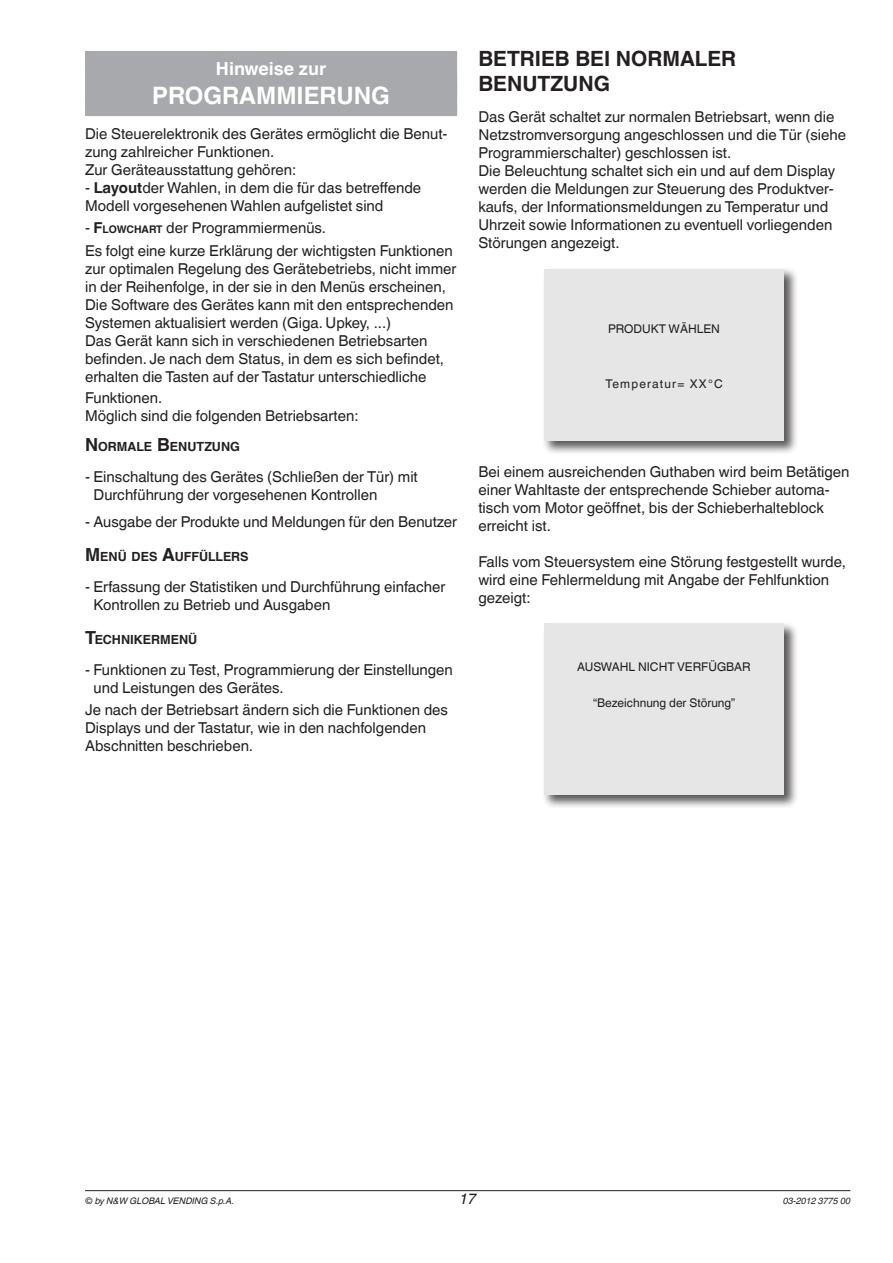
<style>
.page{position:relative;width:893px;height:1263px;background:#fff}
.page>*{position:absolute;margin:0;border:0;box-sizing:border-box;transform-origin:0 0}
._11_Capitolo_2a_riga{font:700 24px "Helvetica World";color:#fff}
._12_Parte{font:700 21px/25.2px "Helvetica World";color:#231f20}
._10_Capitolo_1a_riga{font:700 18px "Helvetica World";color:#fff}
._30_Testo{font:15px/18px "Helvetica World";color:#231f20}
._36_elenco_puntato{font:15px/18px "Helvetica World";color:#231f20}
.t1{font:italic 15px "Helvetica World";color:#231f20}
._16_Titoletto{font:700 12.6px "Helvetica World";color:#231f20}
.t2{font:12px "Helvetica World";color:#231f20}
.t3{font:12px "Helvetica World";letter-spacing:.1em;color:#231f20}
.t4{font:italic 9px "Helvetica World";color:#231f20}
.s1{font-weight:700}
.s2{font-style:inherit}
.s3{font-weight:700;font-size:10.5px}
.s4{font-size:18px}
</style>
<div class="page">
<hr style="left:85px;top:1190px;width:765px;height:1px;background:#231f20">
<div style="left:85px;top:51px;width:372px;height:29px;background:#a8a9ad"></div>
<div style="left:85px;top:75px;width:372px;height:23px;background:#a8a9ad"></div>
<div style="left:85px;top:83px;width:372px;height:30px;background:#a8a9ad"></div>
<div style="left:85px;top:104px;width:372px;height:12px;background:#a8a9ad"></div>
<div style="left:542px;top:267px;width:257px;height:188px;background:#231f20;opacity:.75"></div>
<div style="left:544px;top:269px;width:240px;height:172px;background:#e6e6e6"></div>
<div style="left:542px;top:622px;width:257px;height:187px;background:#231f20;opacity:.75"></div>
<div style="left:544px;top:624px;width:240px;height:171px;background:#e6e6e6"></div>
<p class="_10_Capitolo_1a_riga" style="left:216px;top:59px;width:112px">Hinweise zur</p>
<p class="_11_Capitolo_2a_riga" style="left:152px;top:82px;width:239px">PROGRAMMIERUNG</p>
<p class="_30_Testo" style="left:85px;top:125px;width:364px">Die Steuerelektronik des Gerätes ermöglicht die Benut&shy;zung zahlreicher Funktionen.</p>
<p class="_30_Testo" style="left:85px;top:161px;width:213px">Zur Geräteausstattung gehören:</p>
<p class="_30_Testo" style="left:85px;top:179px;width:338px">- <span class="s1">Layout</span>der Wahlen, in dem die für das betreffende<br>Modell vorgesehenen Wahlen aufgelistet sind</p>
<p class="_36_elenco_puntato" style="left:85px;top:219px;width:242px"><span class="s2">-</span> <span class="s1">F</span><span class="s3">LOWCHART</span> der Programmiermenüs.</p>
<p class="_30_Testo" style="left:85px;top:241px;width:373px">Es folgt eine kurze Erklärung der wichtigsten Funktionen zur optimalen Regelung des Gerätebetriebs, nicht immer in der Reihenfolge, in der sie in den Menüs erscheinen,</p>
<p class="_30_Testo" style="left:85px;top:295px;width:370px">Die Software des Gerätes kann mit den entsprechenden<br>Systemen aktualisiert werden (Giga. Upkey, ...)</p>
<p class="_30_Testo" style="left:85px;top:331px;width:360px">Das Gerät kann sich in verschiedenen Betriebsarten befinden. Je nach dem Status, in dem es sich befindet, erhalten die Tasten auf der Tastatur unterschiedliche</p>
<p class="_30_Testo" style="left:85px;top:389px;width:79px">Funktionen.</p>
<p class="_30_Testo" style="left:85px;top:407px;width:275px">Möglich sind die folgenden Betriebsarten:</p>
<p class="_16_Titoletto" style="left:85px;top:440px;width:157px"><span class="s4">N</span> ORMALE <span class="s4">B</span>ENUTZUNG</p>
<p class="_36_elenco_puntato" style="left:94px;top:468px;width:326px;text-indent:-9px">- Einschaltung des Gerätes (Schließen der Tür) mit<br>Durchführung der vorgesehenen Kontrollen</p>
<p class="_36_elenco_puntato" style="left:85px;top:512px;width:374px">- Ausgabe der Produkte und Meldungen für den Benutzer</p>
<p class="_16_Titoletto" style="left:85px;top:549px;width:165px"><span class="s4">M</span> ENÜ DES <span class="s4">A</span>UFFÜLLERS</p>
<p class="_36_elenco_puntato" style="left:94px;top:577px;width:353px;text-indent:-9px">- Erfassung der Statistiken und Durchführung einfacher<br>Kontrollen zu Betrieb und Ausgaben</p>
<p class="_16_Titoletto" style="left:85px;top:632px;width:114px"><span class="s4">T</span>ECHNIKERMENÜ</p>
<p class="_36_elenco_puntato" style="left:94px;top:661px;width:361px;text-indent:-9px">- Funktionen zu Test, Programmierung der Einstellungen und Leistungen des Gerätes.</p>
<p class="_30_Testo" style="left:85px;top:701px;width:364px">Je nach der Betriebsart ändern sich die Funktionen des<br>Displays und der Tastatur, wie in den nachfolgenden<br>Abschnitten beschrieben.</p>
<p class="_12_Parte" style="left:478px;top:46px;width:259px">BETRIEB BEI NORMALER<br>BENUTZUNG</p>
<p class="_30_Testo" style="left:478px;top:108px;width:369px">Das Gerät schaltet zur normalen Betriebsart, wenn die<br>Netzstromversorgung angeschlossen und die Tür (siehe<br>Programmierschalter) geschlossen ist.</p>
<p class="_30_Testo" style="left:478px;top:162px;width:358px">Die Beleuchtung schaltet sich ein und auf dem Display werden die Meldungen zur Steuerung des Produktver&shy;kaufs, der Informationsmeldungen zu Temperatur und Uhrzeit sowie Informationen zu eventuell vorliegenden Störungen angezeigt.</p>
<p class="t2" style="left:608px;top:322px;width:114px">PRODUKT WÄHLEN</p>
<p class="t3" style="left:605px;top:377px;width:119px">Temperatur= XX°C</p>
<p class="_30_Testo" style="left:478px;top:462px;width:373px">Bei einem ausreichenden Guthaben wird beim Betätigen einer Wahltaste der entsprechende Schieber automa&shy;tisch vom Motor geöffnet, bis der Schieberhalteblock erreicht ist.</p>
<p class="_30_Testo" style="left:478px;top:552px;width:369px">Falls vom Steuersystem eine Störung festgestellt wurde, wird eine Fehlermeldung mit Angabe der Fehlfunktion gezeigt:</p>
<p class="t2" style="left:577px;top:660px;width:175px">AUSWAHL NICHT VERFÜGBAR</p>
<p class="t2" style="left:593px;top:696px;width:144px">“Bezeichnung der Störung”</p>
<p class="t4" style="left:85px;top:1195px;width:151px">© by N&amp;W GLOBAL VENDING S.p.A.</p>
<p class="t1" style="left:459px;top:1189px;width:18px">17</p>
<p class="t4" style="left:783px;top:1195px;width:69px">03-2012 3775 00</p>
</div>
